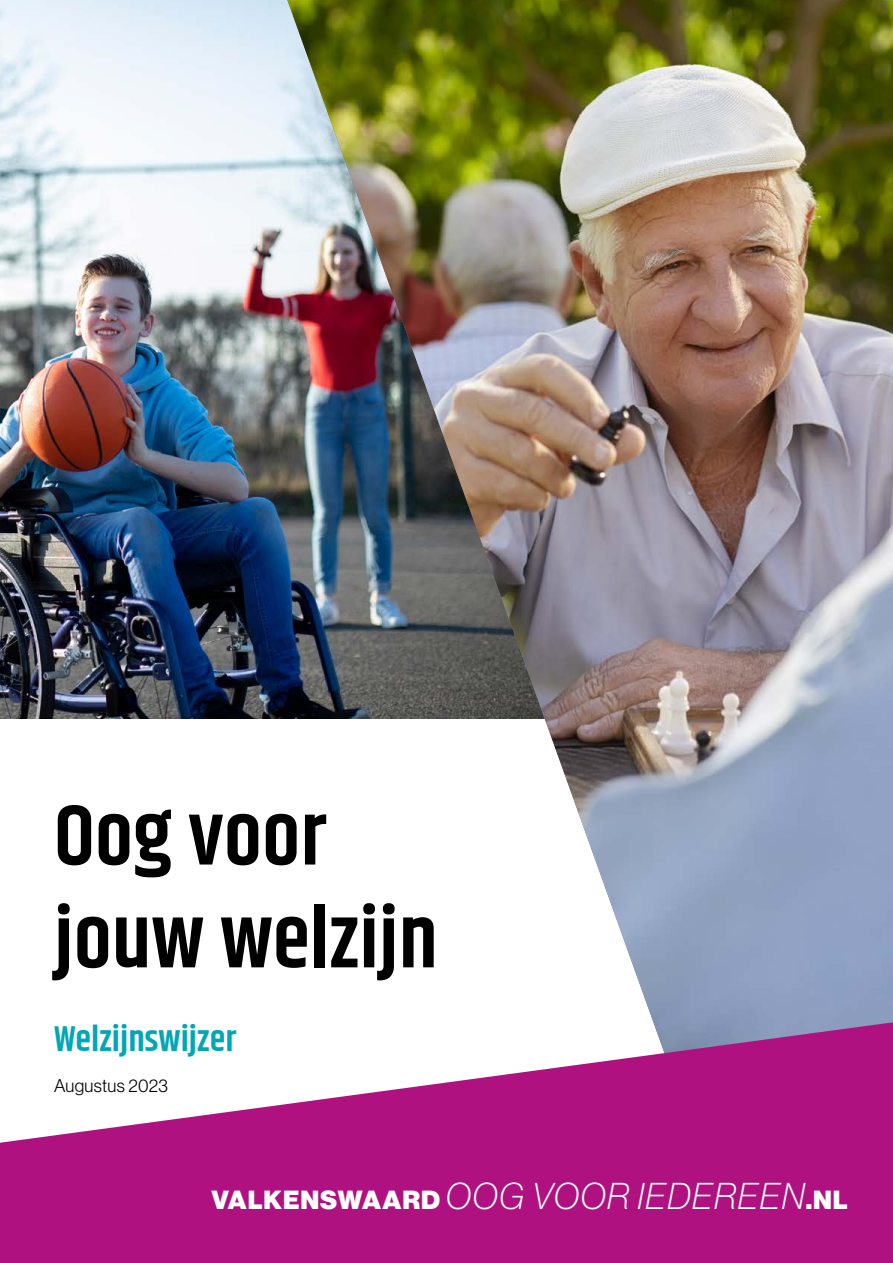
<style>
.page{position:relative;width:893px;height:1263px;background:#fff}
.page>*{position:absolute;margin:0;border:0;box-sizing:border-box;transform-origin:0 0}
.t1{font:600 85.65px/102.8px "Khand";color:#000}
.t2{font:600 36px "Khand";color:#01a7b4}
.t3{font:25.65px "N Haas Grotesk DS Pro 95 Blk";letter-spacing:.04em;color:#fff}
.t4{font:18px "N Haas Grotesk DS Pro 45 Lt";letter-spacing:.02em;color:#000}
.s1{font-family:"N Haas Grotesk DS Pro 36 X Lt It";font-size:36.6px}
</style>
<div class="page">
<img style="left:0;top:0;width:287px;height:719px">
<img style="left:287px;top:0;width:606px;height:1022px">
<svg style="left:0;top:1022px;width:893px;height:241px;fill:#af1280"></svg>
<h1 class="t1" style="left:54px;top:789px;width:385px">Oog voor jouw welzijn</h1>
<h2 class="t2" style="left:54px;top:1015px;width:184px">Welzijnswijzer</h2>
<p class="t4" style="left:54px;top:1075px;width:116px">Augustus 2023</p>
<p class="t3" style="left:211px;top:1185px;width:638px">VALKENSWAARD <span class="s1">OOG VOOR IEDEREEN</span>.NL</p>
</div>
